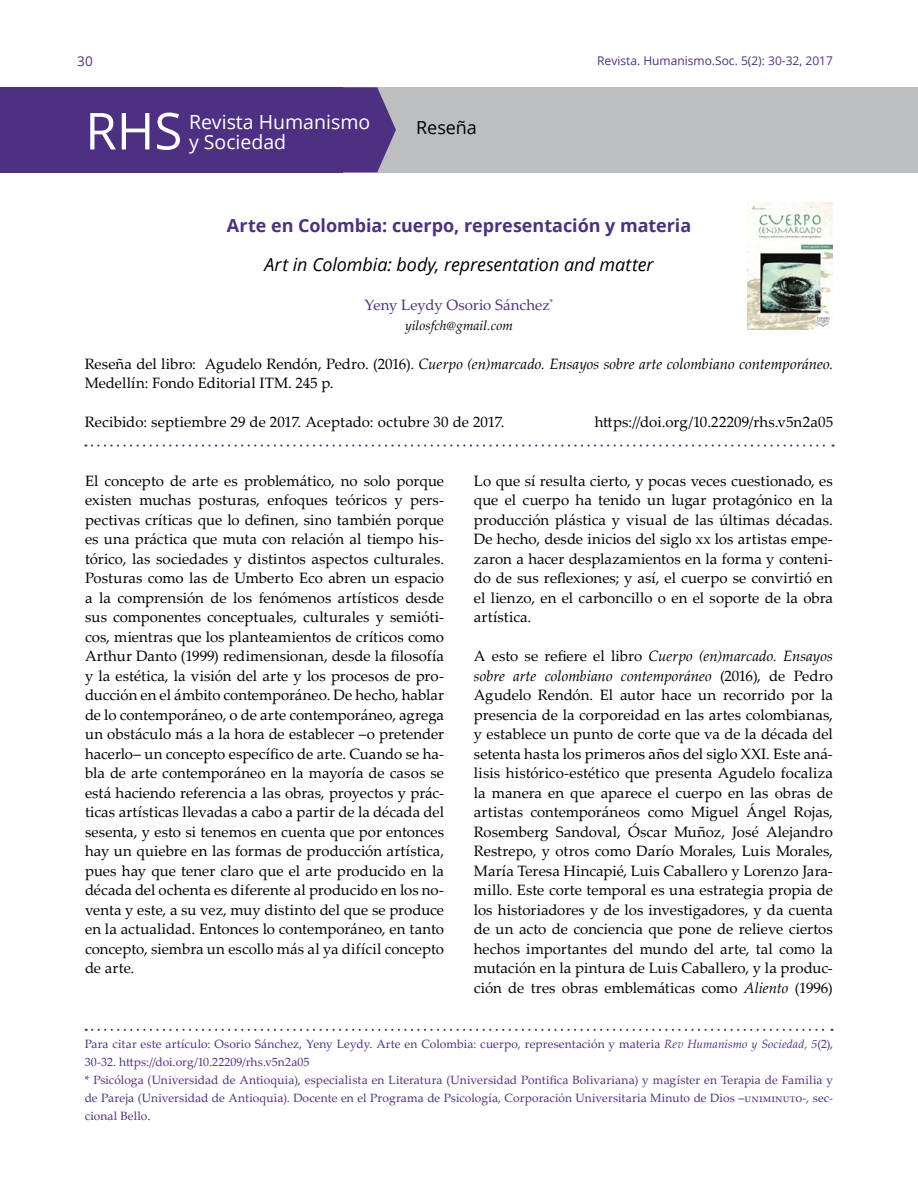
<style>
.page{position:relative;width:918px;height:1188px;background:#fff}
.page>*{position:absolute;margin:0;border:0;box-sizing:border-box;transform-origin:0 0}
.t1{font:51px "Open Sans";color:#fff}
.t2{font:19.5px/19.5px "Open Sans";color:#fff}
.t3{font:700 18px "Open Sans";letter-spacing:-.005em;color:#4e3083}
.t4{font:italic 18px "Open Sans";letter-spacing:-.005em;color:#000}
.t5{font:18px "Open Sans";letter-spacing:-.005em;color:#000}
.t6{font:15px/19.5px "Palatino Linotype";color:#000;text-align:justify}
.t7{font:15px "Palatino Linotype";color:#4e3083}
.t8{font:italic 13.5px "Palatino Linotype";letter-spacing:.005em;color:#000}
.t9{font:13.5px "Open Sans";color:#4e3083}
.t10{font:12px/18px "Palatino Linotype";letter-spacing:.01em;color:#4e3083}
.t11{font:12px "Open Sans";color:#4e3083}
.s1{font-style:italic}
</style>
<div class="page">
<div style="left:1px;top:87px;width:917px;height:85px;background:#bcbec0"></div>
<div style="left:0;top:87px;width:343px;height:85px;background:#4e3083"></div>
<svg style="left:343px;top:87px;width:53px;height:85px"></svg>
<svg style="left:86px;top:1029px;width:747px;height:2px"></svg>
<svg style="left:92px;top:444px;width:742px;height:3px"></svg>
<img style="left:748px;top:202px;width:85px;height:128px">
<p class="t9" style="left:77px;top:52px;width:17px">30</p>
<h1 class="t1" style="left:85px;top:96px;width:99px">RHS</h1>
<h2 class="t2" style="left:189px;top:112px;width:183px">Revista Humanismo y Sociedad</h2>
<p class="t5" style="left:416px;top:116px;width:62px">Reseña</p>
<p class="t11" style="left:597px;top:52px;width:237px">Revista. Humanismo.Soc. 5(2): 30-32, 2017</p>
<p class="t3" style="left:227px;top:213px;width:466px">Arte en Colombia: cuerpo, representación y materia</p>
<p class="t4" style="left:264px;top:252px;width:391px">Art in Colombia: body, representation and matter</p>
<p class="t7" style="left:365px;top:294px;width:190px">Yeny Leydy Osorio Sánchez<sup>*</sup></p>
<p class="t8" style="left:405px;top:315px;width:109px">yilosfch@gmail.com</p>
<p class="t6" style="left:85px;top:353px;width:750px">Reseña del libro: Agudelo Rendón, Pedro. (2016). <span class="s1">Cuerpo (en)marcado. Ensayos sobre arte colombiano contemporáneo.<br></span>Medellín: Fondo Editorial ITM. 245 p.</p>
<p class="t6" style="left:85px;top:412px;width:421px">Recibido: septiembre 29 de 2017. Aceptado: octubre 30 de 2017.</p>
<p class="t6" style="left:595px;top:412px;width:240px">https://doi.org/10.22209/rhs.v5n2a05</p>
<p class="t6" style="left:85px;top:470px;width:361px">El concepto de arte es problemático, no solo porque existen muchas posturas, enfoques teóricos y pers&shy;pectivas críticas que lo definen, sino también porque es una práctica que muta con relación al tiempo his&shy;tórico, las sociedades y distintos aspectos culturales.<br>Posturas como las de Umberto Eco abren un espacio a la comprensión de los fenómenos artísticos desde sus componentes conceptuales, culturales y semióti&shy;cos, mientras que los planteamientos de críticos como Arthur Danto (1999) redimensionan, desde la filosofía y la estética, la visión del arte y los procesos de pro&shy;ducción en el ámbito contemporáneo. De hecho, hablar de lo contemporáneo, o de arte contemporáneo, agrega un obstáculo más a la hora de establecer –o pretender hacerlo– un concepto específico de arte. Cuando se ha&shy;bla de arte contemporáneo en la mayoría de casos se está haciendo referencia a las obras, proyectos y prác&shy;ticas artísticas llevadas a cabo a partir de la década del sesenta, y esto si tenemos en cuenta que por entonces hay un quiebre en las formas de producción artística, pues hay que tener claro que el arte producido en la década del ochenta es diferente al producido en los no&shy;venta y este, a su vez, muy distinto del que se produce en la actualidad. Entonces lo contemporáneo, en tanto concepto, siembra un escollo más al ya difícil concepto de arte.</p>
<p class="t6" style="left:474px;top:470px;width:361px">Lo que sí resulta cierto, y pocas veces cuestionado, es que el cuerpo ha tenido un lugar protagónico en la producción plástica y visual de las últimas décadas.<br>De hecho, desde inicios del siglo xx los artistas empe&shy;zaron a hacer desplazamientos en la forma y conteni&shy;do de sus reflexiones; y así, el cuerpo se convirtió en el lienzo, en el carboncillo o en el soporte de la obra artística.</p>
<p class="t6" style="left:474px;top:646px;width:361px">A esto se refiere el libro <span class="s1">Cuerpo (en)marcado. Ensayos sobre arte colombiano contemporáneo</span> (2016), de Pedro Agudelo Rendón. El autor hace un recorrido por la presencia de la corporeidad en las artes colombianas, y establece un punto de corte que va de la década del setenta hasta los primeros años del siglo XXI. Este aná&shy;lisis histórico-estético que presenta Agudelo focaliza la manera en que aparece el cuerpo en las obras de artistas contemporáneos como Miguel Ángel Rojas, Rosemberg Sandoval, Óscar Muñoz, José Alejandro Restrepo, y otros como Darío Morales, Luis Morales, María Teresa Hincapié, Luis Caballero y Lorenzo Jara&shy;millo. Este corte temporal es una estrategia propia de los historiadores y de los investigadores, y da cuenta de un acto de conciencia que pone de relieve ciertos hechos importantes del mundo del arte, tal como la mutación en la pintura de Luis Caballero, y la produc&shy;ción de tres obras emblemáticas como <span class="s1">Aliento</span> (1996)</p>
<p class="t10" style="left:85px;top:1034px;width:750px">Para citar este artículo: Osorio Sánchez, Yeny Leydy. Arte en Colombia: cuerpo, representación y materia <span class="s1">Rev Humanismo y Sociedad, 5</span>(2), 30-32. https://doi.org/10.22209/rhs.v5n2a05<br>* Psicóloga (Universidad de Antioquia), especialista en Literatura (Universidad Pontifica Bolivariana) y magíster en Terapia de Familia y de Pareja (Universidad de Antioquia). Docente en el Programa de Psicología, Corporación Universitaria Minuto de Dios –uniminuto-, sec&shy;cional Bello.</p>
</div>
